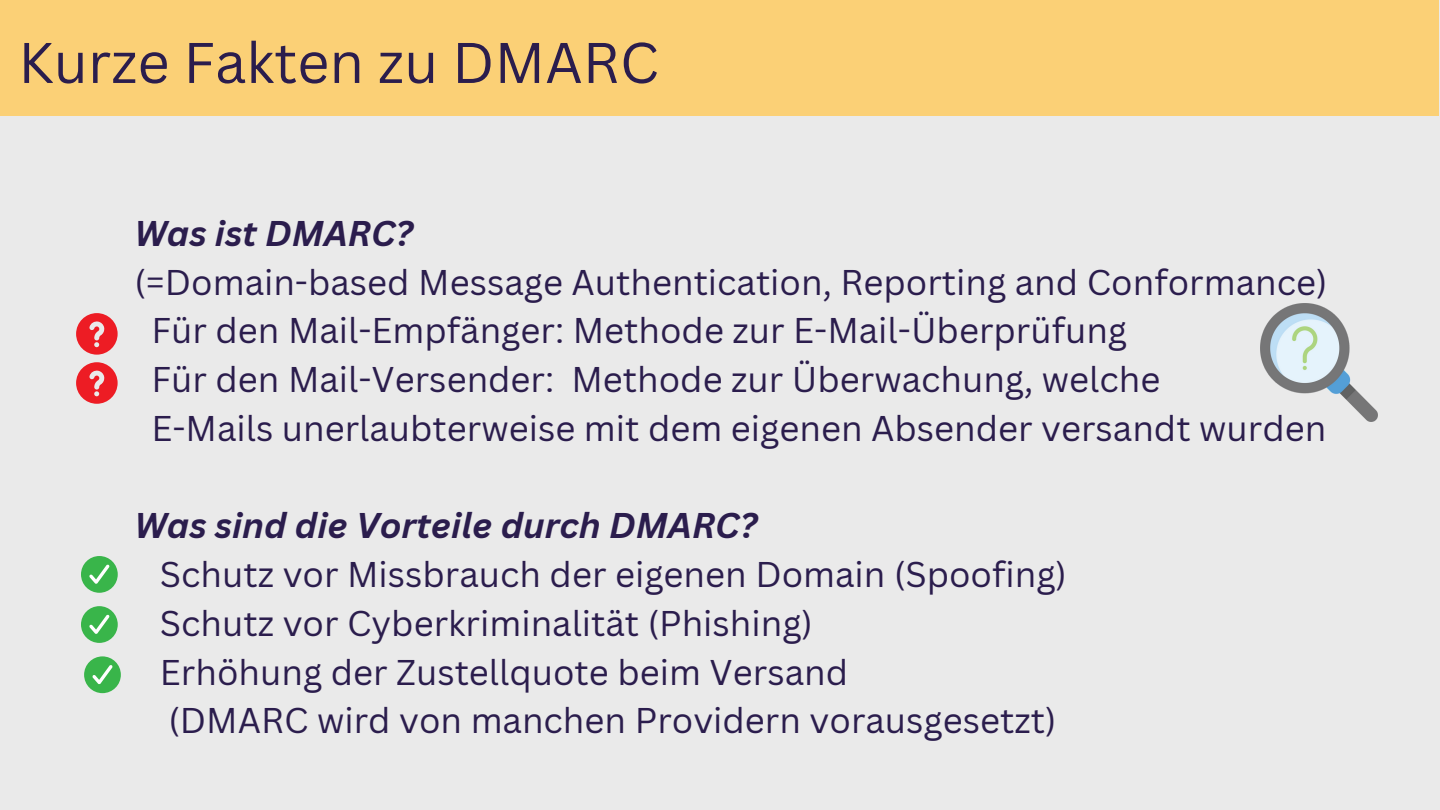
<style>
.page{position:relative;width:1440px;height:810px;background:#eaeaea}
.page>*{position:absolute;margin:0;border:0;box-sizing:border-box;transform-origin:0 0}
.t1{font:56px "Canva Sans";color:#2b1d4d}
.t2{font:34.8px "Canva Sans";color:#2b1d4d}
.t3{font:italic 700 34.8px "Canva Sans";color:#2b1d4d}
</style>
<div class="page">
<img style="left:1260px;top:303px;width:118px;height:118px">
<div style="left:84px;top:656px;width:37px;height:37px;background:#39b54a;border-radius:50%"></div>
<svg style="left:92px;top:665px;width:21px;height:19px"></svg>
<div style="left:81px;top:556px;width:37px;height:37px;background:#39b54a;border-radius:50%"></div>
<svg style="left:89px;top:564px;width:21px;height:20px"></svg>
<div style="left:81px;top:606px;width:37px;height:37px;background:#39b54a;border-radius:50%"></div>
<svg style="left:89px;top:615px;width:21px;height:19px"></svg>
<svg style="left:76px;top:313px;width:41px;height:41px"></svg>
<div style="left:0;top:0;width:1439px;height:116px;background:#fbd076"></div>
<svg style="left:76px;top:362px;width:41px;height:41px"></svg>
<p class="t1" style="left:18px;top:23px;width:642px">Kurze Fakten zu DMARC</p>
<h1 class="t3" style="left:134px;top:209px;width:280px">Was ist DMARC?</h1>
<p class="t2" style="left:134px;top:257px;width:1194px">(=Domain-based Message Authentication, Reporting and Conformance)</p>
<p class="t2" style="left:151px;top:306px;width:977px">Für den Mail-Empfänger: Methode zur E-Mail-Überprüfung</p>
<p class="t2" style="left:151px;top:355px;width:1010px">Für den Mail-Versender: Methode zur Überwachung, welche</p>
<p class="t2" style="left:151px;top:404px;width:1176px">E-Mails unerlaubterweise mit dem eigenen Absender versandt wurden</p>
<p class="t3" style="left:134px;top:501px;width:624px">Was sind die Vorteile durch DMARC?</p>
<p class="t2" style="left:160px;top:550px;width:908px">Schutz vor Missbrauch der eigenen Domain (Spoofing)</p>
<p class="t2" style="left:160px;top:599px;width:654px">Schutz vor Cyberkriminalität (Phishing)</p>
<p class="t2" style="left:160px;top:647px;width:690px">Erhöhung der Zustellquote beim Versand</p>
<p class="t2" style="left:169px;top:696px;width:889px">(DMARC wird von manchen Providern vorausgesetzt)</p>
</div>
